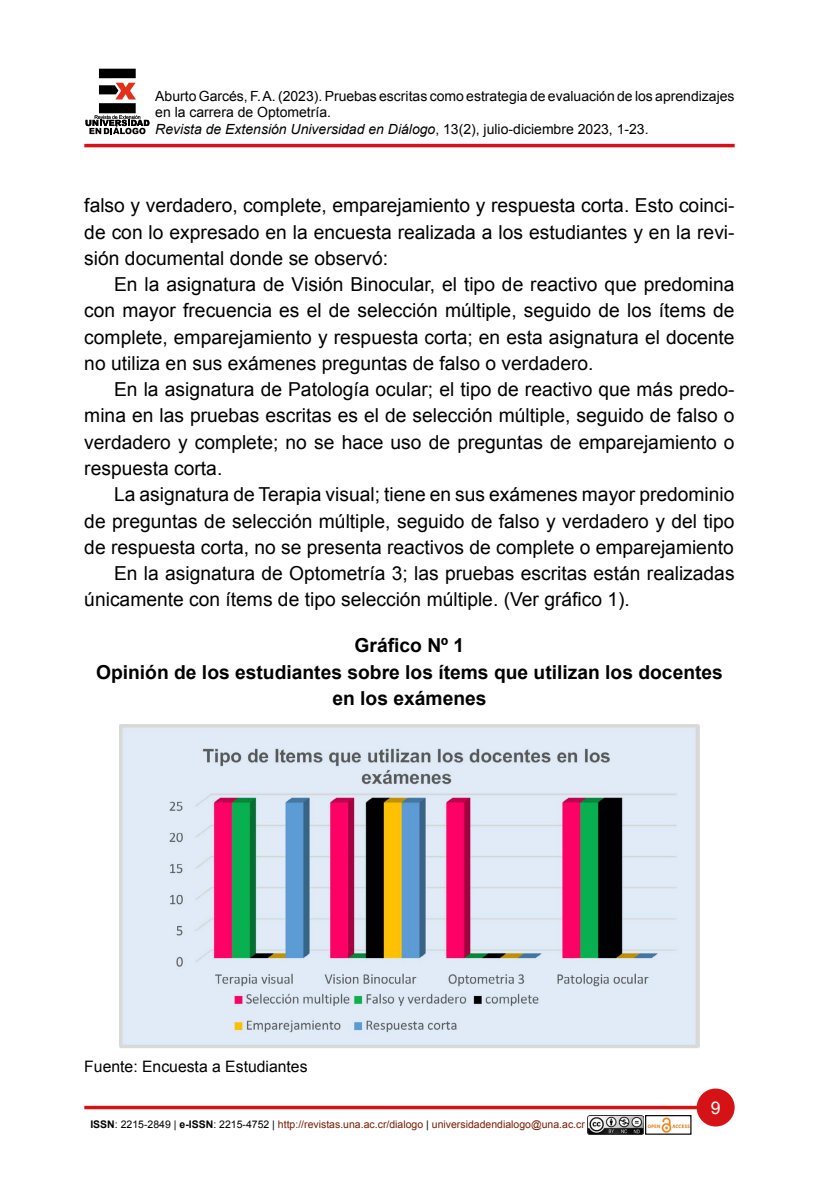
<style>
.page{position:relative;width:819px;height:1197px;background:#fff}
.page>*{position:absolute;margin:0;border:0;box-sizing:border-box;transform-origin:0 0}
.t1{font:19.25px/26.2px "Arial";color:#000;text-align:justify}
.t2{font:700 19.25px/26.2px "Arial";color:#000;text-align:center}
.t3{font:17.5px "Arial";color:#fff}
.t4{font:15.75px "Arial";color:#000}
.t5{font:14px/16.8px "Arial";color:#000}
.t6{font:10.5px "Arial";color:#781d04}
.s1{font-style:italic}
.s2{font-weight:700;color:#000}
.s3{color:#000}
</style>
<div class="page">
<svg style="left:86px;top:69px;width:63px;height:65px"></svg>
<div style="left:698px;top:1089px;width:36px;height:37px;background:#d51317;border-radius:50%"></div>
<div style="left:697px;top:1089px;width:38px;height:38px;border:2px solid #d51317;border-radius:50%"></div>
<hr style="left:84px;top:1106px;width:615px;height:3px;background:#d51317">
<hr style="left:84px;top:144px;width:651px;height:3px;background:#d51317">
<img style="left:588px;top:1115px;width:56px;height:20px">
<img style="left:647px;top:1117px;width:43px;height:16px">
<div style="left:645px;top:1115px;width:47px;height:20px;border:1px solid #000"></div>
<img style="left:120px;top:724px;width:579px;height:324px">
<p class="t5" style="left:155px;top:87px;width:581px">Aburto Garcés, F. A. (2023). Pruebas escritas como estrategia de evaluación de los aprendizajes en la carrera de Optometría.<br><span class="s1">Revista de Extensión Universidad en Diálogo</span>, 13(2), julio-diciembre 2023, 1-23.</p>
<p class="t1" style="left:84px;top:193px;width:652px">falso y verdadero, complete, emparejamiento y respuesta corta. Esto coinci&shy;de con lo expresado en la encuesta realizada a los estudiantes y en la revi&shy;sión documental donde se observó:</p>
<p class="t1" style="left:84px;top:272px;width:652px;text-indent:30px">En la asignatura de Visión Binocular, el tipo de reactivo que predomina con mayor frecuencia es el de selección múltiple, seguido de los ítems de complete, emparejamiento y respuesta corta; en esta asignatura el docente no utiliza en sus exámenes preguntas de falso o verdadero.</p>
<p class="t1" style="left:84px;top:377px;width:652px;text-indent:30px">En la asignatura de Patología ocular; el tipo de reactivo que más predo&shy;mina en las pruebas escritas es el de selección múltiple, seguido de falso o verdadero y complete; no se hace uso de preguntas de emparejamiento o respuesta corta.</p>
<p class="t1" style="left:114px;top:482px;width:622px">La asignatura de Terapia visual; tiene en sus exámenes mayor predominio</p>
<p class="t1" style="left:84px;top:508px;width:652px">de preguntas de selección múltiple, seguido de falso y verdadero y del tipo</p>
<p class="t1" style="left:84px;top:534px;width:651px">de respuesta corta, no se presenta reactivos de complete o emparejamiento</p>
<p class="t1" style="left:114px;top:560px;width:622px">En la asignatura de Optometría 3; las pruebas escritas están realizadas</p>
<p class="t1" style="left:84px;top:587px;width:547px">únicamente con ítems de tipo selección múltiple. (Ver gráfico 1).</p>
<p class="t2" style="left:96px;top:633px;width:628px">Gráfico Nº 1<br>Opinión de los estudiantes sobre los ítems que utilizan los docentes en los exámenes</p>
<p class="t4" style="left:84px;top:1057px;width:225px">Fuente: Encuesta a Estudiantes</p>
<p class="t6" style="left:90px;top:1117px;width:496px"><span class="s2">ISSN</span><span class="s3">: 2215-2849 |</span> <span class="s2">e-ISSN</span><span class="s3">: 2215-4752 |</span> http://revistas.una.ac.cr/dialogo <span class="s3">|</span> universidadendialogo@una.ac.cr</p>
<p class="t3" style="left:711px;top:1096px;width:11px">9</p>
</div>
